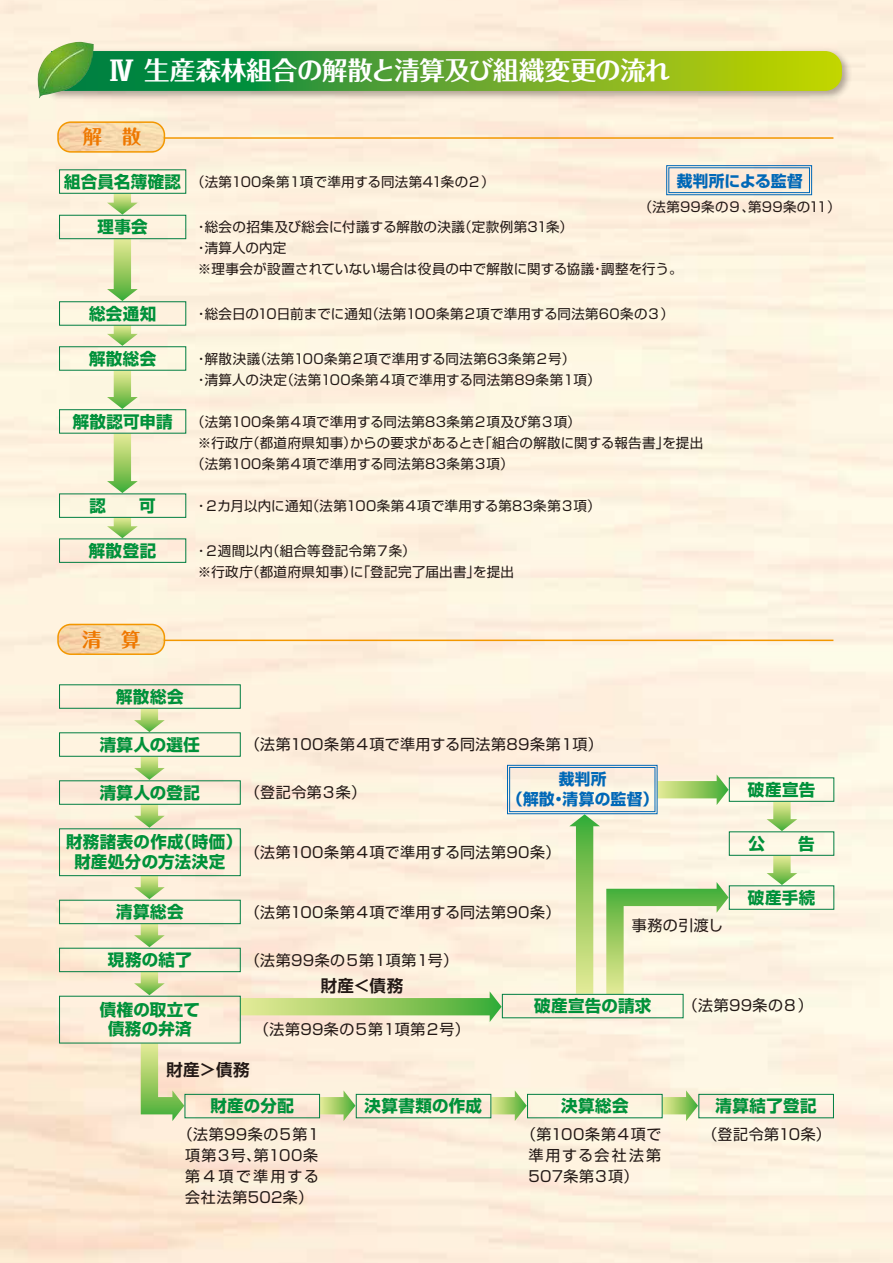
<style>
.page{position:relative;width:893px;height:1263px;background:#fff}
.page>*{position:absolute;margin:0;border:0;box-sizing:border-box;transform-origin:0 0}
.t1{font:700 25.5px "Folk Pro";letter-spacing:-.01em;color:#fff}
.t2{font:700 19.5px "Maru Fo Pro";color:#ee7800}
.t3{font:700 16.5px/19.5px "Shin Go Pro";letter-spacing:.02em;color:#00913a;text-align:center}
.t4{font:700 16.5px "Shin Go Pro De";letter-spacing:.025em;color:#221815}
.t5{font:700 15.75px/19.5px "Shin Go Pro";letter-spacing:.015em;color:#0068b7;text-align:center}
.t6{font:15px/21px "Shin Go Pro";letter-spacing:.025em;color:#221815;text-align:center}
.t7{font:15px "Shin Go Pro";letter-spacing:-.005em;color:#221815}
.t8{font:15px "Shin Go Pro";letter-spacing:-.01em;color:#221815}
.t9{font:13.5px/21px "Shin Go Pro";letter-spacing:.02em;color:#221815}
.s1{font-size:27px}
</style>
<div class="page">
<img style="left:0;top:0;width:893px;height:1263px">
<img style="left:58px;top:122px;width:106px;height:30px">
<div style="left:57px;top:121px;width:108px;height:32px;border:2px solid #f39700;border-radius:13px"></div>
<hr style="left:164px;top:137px;width:669px;height:2px;background:#f39700">
<img style="left:58px;top:624px;width:106px;height:30px">
<div style="left:57px;top:624px;width:108px;height:31px;border:2px solid #f39700;border-radius:13px"></div>
<hr style="left:164px;top:640px;width:669px;height:1px;background:#f39700">
<img style="left:45px;top:45px;width:809px;height:58px">
<svg style="left:94px;top:51px;width:748px;height:40px;background:#5ea829"></svg>
<svg style="left:107px;top:194px;width:31px;height:21px"></svg>
<svg style="left:107px;top:239px;width:31px;height:62px;background:#c6dc9b"></svg>
<svg style="left:107px;top:326px;width:31px;height:20px"></svg>
<svg style="left:107px;top:371px;width:31px;height:38px"></svg>
<svg style="left:107px;top:434px;width:31px;height:59px;background:#c7dd9c"></svg>
<svg style="left:107px;top:518px;width:31px;height:20px"></svg>
<svg style="left:134px;top:709px;width:31px;height:23px"></svg>
<svg style="left:134px;top:757px;width:31px;height:23px"></svg>
<svg style="left:134px;top:805px;width:31px;height:23px"></svg>
<svg style="left:134px;top:876px;width:31px;height:23px"></svg>
<svg style="left:767px;top:802px;width:30px;height:29px"></svg>
<svg style="left:767px;top:856px;width:30px;height:29px"></svg>
<svg style="left:569px;top:814px;width:31px;height:180px;background:#c4dc9b"></svg>
<svg style="left:134px;top:924px;width:31px;height:23px"></svg>
<svg style="left:134px;top:972px;width:31px;height:23px"></svg>
<svg style="left:320px;top:1090px;width:35px;height:31px"></svg>
<svg style="left:241px;top:991px;width:261px;height:31px;background:#c4d998"></svg>
<svg style="left:491px;top:1090px;width:36px;height:31px"></svg>
<svg style="left:663px;top:1090px;width:35px;height:31px"></svg>
<svg style="left:657px;top:774px;width:72px;height:31px;background:#c5dd9e"></svg>
<svg style="left:141px;top:1043px;width:43px;height:78px;background:#c5d698"></svg>
<svg style="left:606px;top:882px;width:122px;height:112px;background:#d9e5bb"></svg>
<img style="left:37px;top:42px;width:57px;height:56px">
<div style="left:59px;top:169px;width:127px;height:25px;border:1px solid #007e41"></div>
<div style="left:666px;top:165px;width:146px;height:30px;border:1px solid #0068b7"></div>
<div style="left:668px;top:167px;width:142px;height:26px;border:1px solid #0068b7"></div>
<div style="left:507px;top:765px;width:150px;height:49px;border:1px solid #0068b7"></div>
<div style="left:509px;top:767px;width:146px;height:45px;border:1px solid #0068b7"></div>
<div style="left:59px;top:215px;width:127px;height:24px;border:1px solid #007e41"></div>
<div style="left:59px;top:409px;width:127px;height:25px;border:1px solid #007e41"></div>
<div style="left:59px;top:493px;width:127px;height:25px;border:1px solid #007e41"></div>
<div style="left:59px;top:538px;width:127px;height:25px;border:1px solid #007e41"></div>
<div style="left:184px;top:1094px;width:136px;height:24px;border:1px solid #007e41"></div>
<div style="left:356px;top:1094px;width:135px;height:24px;border:1px solid #007e41"></div>
<div style="left:527px;top:1094px;width:136px;height:24px;border:1px solid #007e41"></div>
<div style="left:698px;top:1094px;width:136px;height:24px;border:1px solid #007e41"></div>
<div style="left:729px;top:777px;width:105px;height:25px;border:1px solid #007e41"></div>
<div style="left:729px;top:831px;width:105px;height:25px;border:1px solid #007e41"></div>
<div style="left:729px;top:885px;width:105px;height:25px;border:1px solid #007e41"></div>
<div style="left:59px;top:684px;width:182px;height:25px;border:1px solid #007e41"></div>
<div style="left:59px;top:732px;width:182px;height:25px;border:1px solid #007e41"></div>
<div style="left:59px;top:780px;width:182px;height:25px;border:1px solid #007e41"></div>
<div style="left:59px;top:828px;width:182px;height:48px;border:1px solid #007e41"></div>
<div style="left:59px;top:900px;width:182px;height:24px;border:1px solid #007e41"></div>
<div style="left:59px;top:948px;width:182px;height:24px;border:1px solid #007e41"></div>
<div style="left:502px;top:994px;width:182px;height:24px;border:1px solid #007e41"></div>
<h1 class="t1" style="left:108px;top:48px;width:564px"><span class="s1">Ⅳ</span> 生産森林組合の解散と清算及び組織変更の流れ</h1>
<h2 class="t2" style="left:83px;top:121px;width:60px">解　散</h2>
<p class="t3" style="left:64px;top:170px;width:118px">組合員名簿確認</p>
<p class="t3" style="left:98px;top:215px;width:52px">理事会</p>
<p class="t3" style="left:89px;top:302px;width:69px">総会通知</p>
<p class="t3" style="left:89px;top:347px;width:69px">解散総会</p>
<p class="t3" style="left:73px;top:410px;width:101px">解散認可申請</p>
<p class="t3" style="left:90px;top:494px;width:67px">認　　可</p>
<p class="t3" style="left:89px;top:539px;width:69px">解散登記</p>
<p class="t5" style="left:677px;top:169px;width:127px">裁判所による監督</p>
<p class="t9" style="left:639px;top:195px;width:203px">（法第99条の９、第99条の11）</p>
<p class="t9" style="left:191px;top:169px;width:305px">（法第100条第１項で準用する同法第41条の２）</p>
<p class="t9" style="left:195px;top:214px;width:489px">・総会の招集及び総会に付議する解散の決議（定款例第31条）<br>・清算人の内定<br>※理事会が設置されていない場合は役員の中で解散に関する協議・調整を行う。</p>
<p class="t9" style="left:195px;top:301px;width:481px">・総会日の10日前までに通知（法第100条第２項で準用する同法第60条の３）</p>
<p class="t9" style="left:195px;top:346px;width:407px">・解散決議（法第100条第２項で準用する同法第63条第２号）<br>・清算人の決定（法第100条第４項で準用する同法第89条第１項）</p>
<p class="t9" style="left:191px;top:409px;width:391px">（法第100条第４項で準用する同法第83条第２項及び第３項）</p>
<p class="t9" style="left:198px;top:430px;width:507px">※行政庁（都道府県知事）からの要求があるとき「組合の解散に関する報告書」を提出</p>
<p class="t9" style="left:191px;top:451px;width:324px">（法第100条第４項で準用する同法第83条第３項）</p>
<p class="t9" style="left:195px;top:493px;width:407px">・２カ月以内に通知（法第100条第４項で準用する第83条第３項）</p>
<p class="t9" style="left:195px;top:538px;width:321px">・２週間以内（組合等登記令第７条）<br>※行政庁（都道府県知事）に「登記完了届出書」を提出</p>
<h2 class="t2" style="left:82px;top:624px;width:60px">清　算</h2>
<p class="t3" style="left:116px;top:685px;width:69px">解散総会</p>
<p class="t3" style="left:100px;top:733px;width:102px">清算人の選任</p>
<p class="t3" style="left:100px;top:781px;width:102px">清算人の登記</p>
<p class="t3" style="left:66px;top:831px;width:177px">財務諸表の作成（時価）財産処分の方法決定</p>
<p class="t3" style="left:116px;top:900px;width:69px">清算総会</p>
<p class="t3" style="left:108px;top:948px;width:85px">現務の結了</p>
<p class="t3" style="left:100px;top:998px;width:102px">債権の取立て債務の弁済</p>
<p class="t3" style="left:534px;top:994px;width:119px">破産宣告の請求</p>
<p class="t6" style="left:245px;top:732px;width:359px">（法第100条第４項で準用する同法第89条第１項）</p>
<p class="t6" style="left:245px;top:780px;width:122px">（登記令第３条）</p>
<p class="t5" style="left:507px;top:768px;width:152px">裁判所<br>（解散・清算の監督）</p>
<p class="t3" style="left:748px;top:778px;width:69px">破産宣告</p>
<p class="t3" style="left:749px;top:832px;width:67px">公　　告</p>
<p class="t3" style="left:748px;top:886px;width:69px">破産手続</p>
<p class="t6" style="left:245px;top:840px;width:317px">（法第100条第４項で準用する同法第90条）</p>
<p class="t6" style="left:245px;top:900px;width:317px">（法第100条第４項で準用する同法第90条）</p>
<p class="t8" style="left:245px;top:948px;width:214px">（法第99条の５第１項第１号）</p>
<p class="t6" style="left:632px;top:913px;width:93px">事務の引渡し</p>
<p class="t4" style="left:321px;top:972px;width:84px">財産＜債務</p>
<p class="t7" style="left:254px;top:1017px;width:217px">（法第99条の５第１項第２号）</p>
<p class="t6" style="left:683px;top:993px;width:131px">（法第99条の８）</p>
<p class="t4" style="left:166px;top:1056px;width:85px">財産＞債務</p>
<p class="t3" style="left:211px;top:1094px;width:85px">財産の分配</p>
<p class="t3" style="left:365px;top:1094px;width:119px">決算書類の作成</p>
<p class="t3" style="left:561px;top:1094px;width:69px">決算総会</p>
<p class="t3" style="left:716px;top:1094px;width:103px">清算結了登記</p>
<p class="t6" style="left:178px;top:1122px;width:145px">（法第99条の５第１項第３号、第100条第４項で準用する会社法第502条）</p>
<p class="t6" style="left:529px;top:1122px;width:134px;text-align:justify;text-indent:-8px">（第100条第４項で準用する会社法第507条第３項）</p>
<p class="t6" style="left:702px;top:1122px;width:130px">（登記令第10条）</p>
</div>
